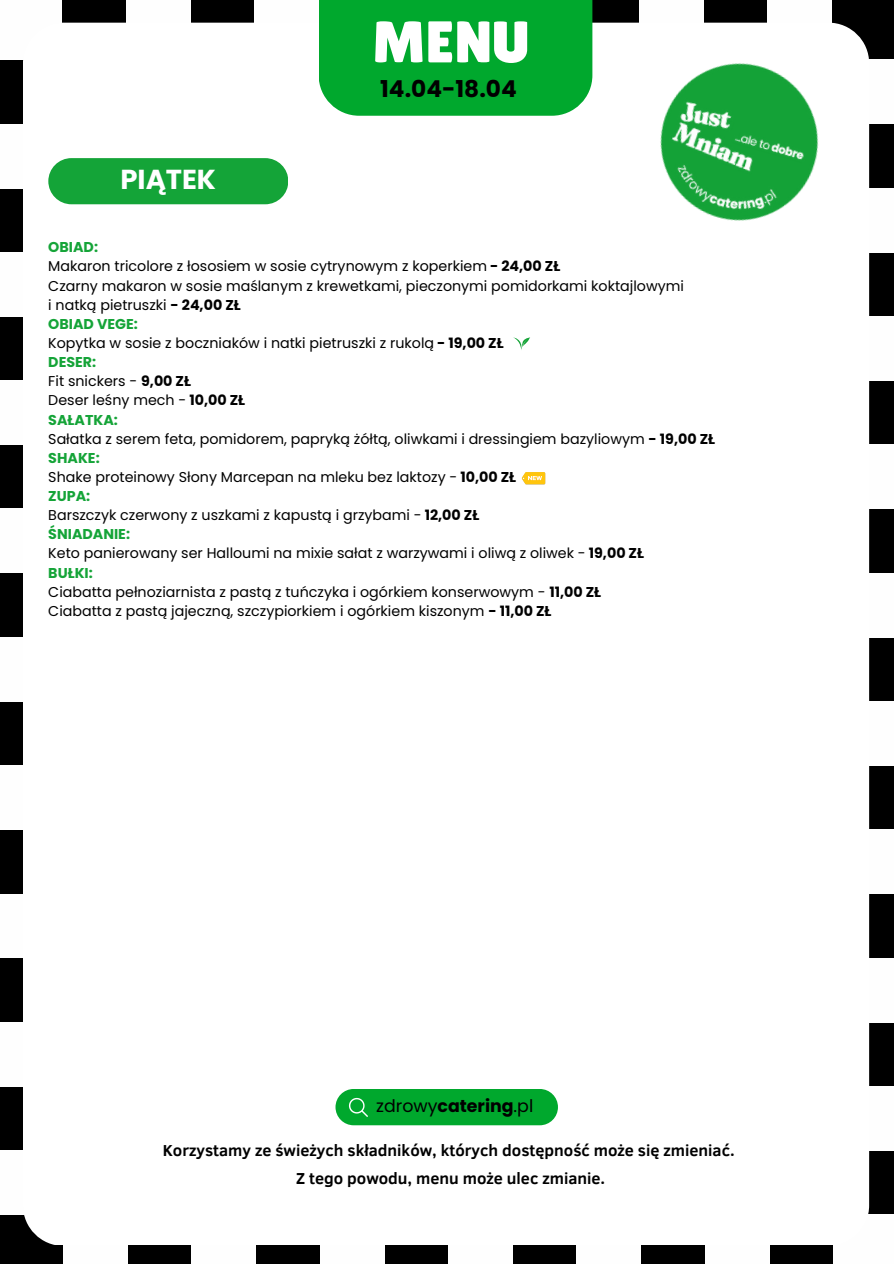
<style>
.page{position:relative;width:894px;height:1264px;background:#fff}
.page>*{position:absolute;margin:0;border:0;box-sizing:border-box;transform-origin:0 0}
.t1{font:58.65px "Lilita One";color:#fff}
.t2{font:700 27.45px "Poppins";color:#fff}
.t3{font:700 26.7px "Poppins";color:#fff}
.t4{font:700 23.25px "Poppins";color:#000}
.t5{font:17.4px "Poppins";color:#000}
.t6{font:700 16.35px/28.7px "Clear Sans";color:#000;text-align:center}
.t7{font:14.25px "Poppins";color:#000}
.t8{font:700 14.25px "Poppins";color:#15a438}
.s1{font-weight:700}
</style>
<div class="page">
<div style="left:0;top:893px;width:893px;height:370px;background:#000"></div>
<div style="left:0;top:893px;width:63px;height:64px;background:#fefefe"></div>
<div style="left:833px;top:957px;width:60px;height:65px;background:#fefefe"></div>
<div style="left:0;top:1022px;width:63px;height:64px;background:#fefefe"></div>
<div style="left:833px;top:1086px;width:60px;height:64px;background:#fefefe"></div>
<div style="left:0;top:1150px;width:63px;height:64px;background:#fefefe"></div>
<div style="left:63px;top:1214px;width:65px;height:49px;background:#fefefe"></div>
<div style="left:320px;top:1214px;width:64px;height:49px;background:#fefefe"></div>
<div style="left:192px;top:1214px;width:64px;height:49px;background:#fefefe"></div>
<div style="left:448px;top:1214px;width:64px;height:49px;background:#fefefe"></div>
<div style="left:576px;top:1214px;width:64px;height:49px;background:#fefefe"></div>
<div style="left:705px;top:1214px;width:64px;height:49px;background:#fefefe"></div>
<div style="left:833px;top:1214px;width:60px;height:49px;background:#fefefe"></div>
<div style="left:0;top:0;width:893px;height:893px;background:#000"></div>
<div style="left:0;top:0;width:62px;height:60px;background:#fefefe"></div>
<div style="left:254px;top:0;width:64px;height:60px;background:#fefefe"></div>
<div style="left:126px;top:0;width:64px;height:60px;background:#fefefe"></div>
<div style="left:639px;top:0;width:64px;height:60px;background:#fefefe"></div>
<div style="left:767px;top:0;width:64px;height:60px;background:#fefefe"></div>
<div style="left:831px;top:60px;width:62px;height:64px;background:#fefefe"></div>
<div style="left:0;top:124px;width:62px;height:64px;background:#fefefe"></div>
<div style="left:831px;top:188px;width:62px;height:64px;background:#fefefe"></div>
<div style="left:0;top:252px;width:62px;height:64px;background:#fefefe"></div>
<div style="left:831px;top:316px;width:62px;height:64px;background:#fefefe"></div>
<div style="left:0;top:380px;width:62px;height:65px;background:#fefefe"></div>
<div style="left:831px;top:445px;width:62px;height:64px;background:#fefefe"></div>
<div style="left:0;top:509px;width:62px;height:64px;background:#fefefe"></div>
<div style="left:831px;top:573px;width:62px;height:64px;background:#fefefe"></div>
<div style="left:0;top:637px;width:62px;height:64px;background:#fefefe"></div>
<div style="left:831px;top:701px;width:62px;height:64px;background:#fefefe"></div>
<div style="left:0;top:765px;width:62px;height:64px;background:#fefefe"></div>
<div style="left:831px;top:829px;width:62px;height:64px;background:#fefefe"></div>
<div style="left:23px;top:23px;width:845px;height:1222px;background:#fff;border-radius:41px"></div>
<svg style="left:0;top:701px;width:15px;height:193px"></svg>
<div style="left:318px;top:0;width:274px;height:116px;background:#00a82d"></div>
<img style="left:660px;top:63px;width:159px;height:158px">
<div style="left:48px;top:158px;width:240px;height:46px;background:#14a438;border-radius:23px"></div>
<svg style="left:521px;top:472px;width:24px;height:12px"></svg>
<svg style="left:513px;top:337px;width:17px;height:13px"></svg>
<div style="left:335px;top:1088px;width:222px;height:37px;background:#00a82d;border-radius:18px"></div>
<svg style="left:349px;top:1097px;width:18px;height:19px"></svg>
<p class="t1" style="left:372px;top:8px;width:158px">MENU</p>
<p class="t3" style="left:101px;top:157px;width:190px">PONIEDZIAŁEK</p>
<h1 class="t2" style="left:120px;top:160px;width:97px">PIĄTEK</h1>
<p class="t4" style="left:380px;top:72px;width:138px">14.04-18.04</p>
<h2 class="t8" style="left:48px;top:237px;width:51px">OBIAD:</h2>
<p class="t7" style="left:48px;top:256px;width:513px">Makaron tricolore z łososiem w sosie cytrynowym z koperkiem <span class="s1">- 24,00 ZŁ</span></p>
<p class="t7" style="left:48px;top:275px;width:637px">Czarny makaron w sosie maślanym z krewetkami, pieczonymi pomidorkami koktajlowymi</p>
<p class="t7" style="left:48px;top:295px;width:194px">i natką pietruszki <span class="s1">- 24,00 ZŁ</span></p>
<p class="t8" style="left:48px;top:314px;width:91px">OBIAD VEGE:</p>
<p class="t7" style="left:48px;top:333px;width:457px">Kopytka w sosie z boczniaków i natki pietruszki z rukolą <span class="s1">- 19,00 ZŁ</span></p>
<p class="t8" style="left:48px;top:352px;width:49px">DESER:</p>
<p class="t7" style="left:48px;top:371px;width:144px">Fit snickers - <span class="s1">9,00 ZŁ</span></p>
<p class="t7" style="left:48px;top:390px;width:198px">Deser leśny mech - <span class="s1">10,00 ZŁ</span></p>
<p class="t8" style="left:48px;top:409px;width:71px">SAŁATKA:</p>
<p class="t7" style="left:48px;top:428px;width:668px">Sałatka z serem feta, pomidorem, papryką żółtą, oliwkami i dressingiem bazyliowym <span class="s1">- 19,00 ZŁ</span></p>
<p class="t8" style="left:48px;top:448px;width:53px">SHAKE:</p>
<p class="t7" style="left:48px;top:467px;width:469px">Shake proteinowy Słony Marcepan na mleku bez laktozy - <span class="s1">10,00 ZŁ</span></p>
<p class="t8" style="left:48px;top:486px;width:43px">ZUPA:</p>
<p class="t7" style="left:48px;top:505px;width:432px">Barszczyk czerwony z uszkami z kapustą i grzybami - <span class="s1">12,00 ZŁ</span></p>
<p class="t8" style="left:48px;top:524px;width:83px">ŚNIADANIE:</p>
<p class="t7" style="left:48px;top:543px;width:597px">Keto panierowany ser Halloumi na mixie sałat z warzywami i oliwą z oliwek - <span class="s1">19,00 ZŁ</span></p>
<p class="t8" style="left:48px;top:562px;width:46px">BUŁKI:</p>
<p class="t7" style="left:48px;top:582px;width:554px">Ciabatta pełnoziarnista z pastą z tuńczyka i ogórkiem konserwowym - <span class="s1">11,00 ZŁ</span></p>
<p class="t7" style="left:48px;top:601px;width:504px">Ciabatta z pastą jajeczną, szczypiorkiem i ogórkiem kiszonym <span class="s1">- 11,00 ZŁ</span></p>
<h2 class="t5" style="left:376px;top:1093px;width:158px">zdrowy<span class="s1">catering</span>.pl</h2>
<h3 class="t6" style="left:163px;top:1134px;width:573px">Korzystamy ze świeżych składników, których dostępność może się zmieniać.<br>Z tego powodu, menu może ulec zmianie.</h3>
</div>
